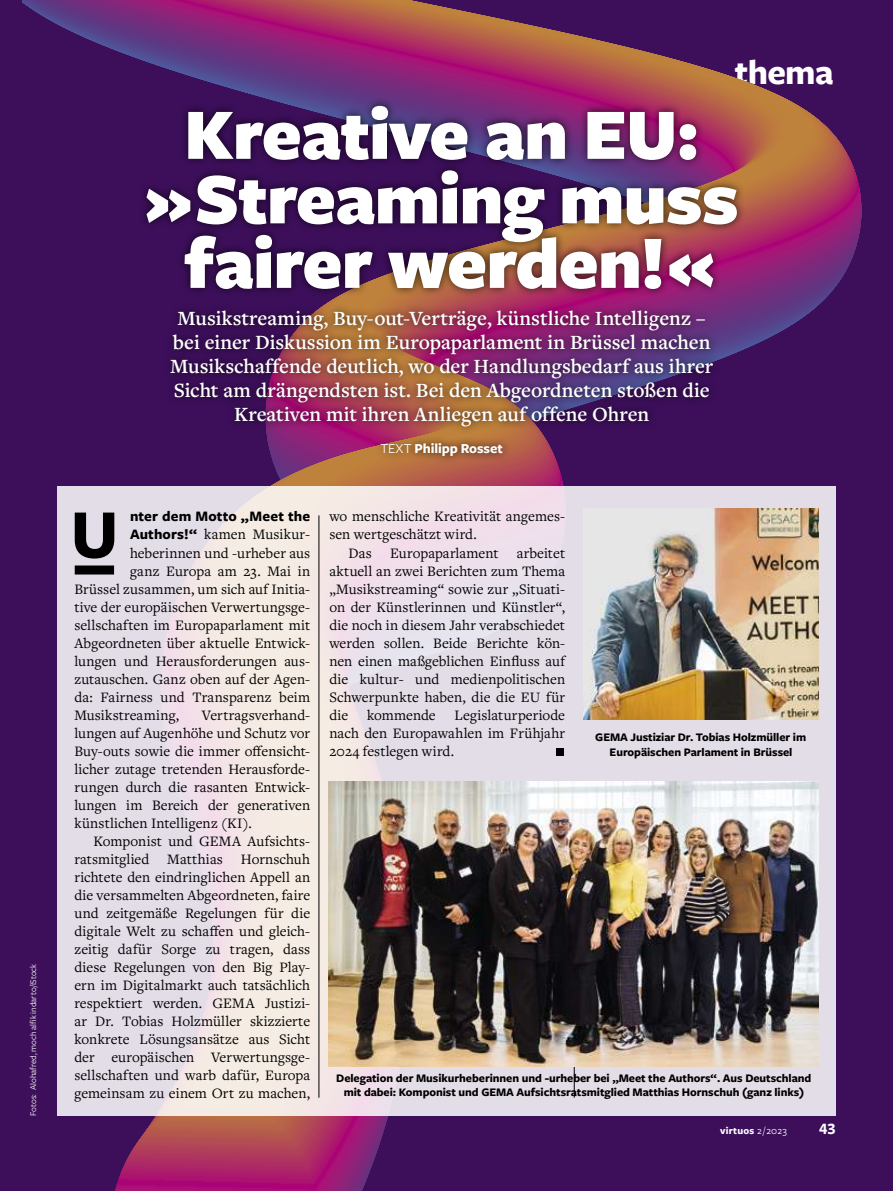
<style>
.page{position:relative;width:893px;height:1191px;background:#3d0f5b}
.page>*{position:absolute;margin:0;border:0;box-sizing:border-box;transform-origin:0 0}
.t1{font:900 75px/64.5px "Freight Sans Pro";letter-spacing:-.015em;color:#fff;text-align:center}
.t2{font:700 71.85px "Freight Sans Pro";color:#000}
.t3{font:700 36px "Freight Sans Pro";letter-spacing:-.02em;color:#fff}
.t4{font:600 21px/24px "Freight Text Pro";color:#fff;text-align:center}
.t5{font:700 16.5px "Freight Sans Pro";color:#fff}
.t6{font:15px/18px "Freight Text Pro";letter-spacing:.005em;color:#000;text-align:justify}
.t7{font:700 15px "Freight Sans Pro";letter-spacing:.01em;color:#000}
.t8{font:700 14.25px "Freight Sans Pro";letter-spacing:-.005em;color:#fff}
.t9{font:700 12px/14.4px "Freight Sans Pro";letter-spacing:-.005em;color:#000;text-align:center}
.t10{font:700 10.5px "Freight Sans Pro";letter-spacing:.02em;color:#fff}
.t11{font:9px "Freight Sans Pro";color:#fff}
.s1{font-weight:400}
.s2{font-family:"Freight Sans Pro";font-weight:700}
</style>
<div class="page">
<svg style="left:22px;top:0;width:840px;height:486px"></svg>
<svg style="left:108px;top:1115px;width:274px;height:76px;background:#9f2f64"></svg>
<div style="left:138px;top:97px;width:608px;height:367px;background:#000;opacity:.75"></div>
<div style="left:57px;top:486px;width:779px;height:629px;background:linear-gradient(to right,#ede3e7,#e3dde7)"></div>
<div style="left:75px;top:565px;width:39px;height:9px;background:#000"></div>
<hr style="left:319px;top:515px;width:1px;height:582px;background:#000">
<hr style="left:574px;top:853px;width:1px;height:244px;background:#000">
<img style="left:329px;top:782px;width:490px;height:284px">
<img style="left:583px;top:508px;width:236px;height:211px">
<div style="left:556px;top:748px;width:8px;height:7px;background:#000"></div>
<p class="t11" style="left:27px;top:1115px;width:154px;rotate:-90deg">Fotos: Alohafred, moch alfik indarto/iStock</p>
<h3 class="t3" style="left:735px;top:47px;width:100px">thema</h3>
<h1 class="t1" style="left:145px;top:99px;width:595px">Kreative an EU:<br>» Streaming muss fairer werden! «</h1>
<p class="t4" style="left:170px;top:306px;width:544px">Musikstreaming, Buy-out-Verträge, künstliche Intelligenz – bei einer Diskussion im Europaparlament in Brüssel machen Musikschaffende deutlich, wo der Handlungsbedarf aus ihrer Sicht am drängendsten ist. Bei den Abgeordneten stoßen die Kreativen mit ihren Anliegen auf offene Ohren</p>
<p class="t8" style="left:381px;top:439px;width:124px"><span class="s1">TEXT</span> Philipp Rosset</p>
<p class="t7" style="left:130px;top:506px;width:182px">nter dem Motto „Meet the</p>
<p class="t6" style="left:130px;top:525px;width:182px"><span class="s2">Authors!“</span> kamen Musikur-</p>
<p class="t6" style="left:130px;top:543px;width:182px">heberinnen und -urheber aus</p>
<p class="t6" style="left:130px;top:561px;width:182px">ganz Europa am 23. Mai in</p>
<p class="t6" style="left:74px;top:579px;width:237px">Brüssel zusammen, um sich auf Initia-</p>
<p class="t6" style="left:74px;top:597px;width:237px">tive der europäischen Verwertungsge-</p>
<p class="t6" style="left:74px;top:615px;width:237px">sellschaften im Europaparlament mit</p>
<p class="t6" style="left:74px;top:633px;width:237px">Abgeordneten über aktuelle Entwick-</p>
<p class="t6" style="left:74px;top:651px;width:237px">lungen und Herausforderungen aus-</p>
<p class="t6" style="left:74px;top:669px;width:237px">zutauschen. Ganz oben auf der Agen-</p>
<p class="t6" style="left:74px;top:687px;width:237px">da: Fairness und Transparenz beim</p>
<p class="t6" style="left:74px;top:705px;width:106px">Musikstreaming,</p>
<h2 class="t2" style="left:70px;top:484px;width:50px">U</h2>
<p class="t6" style="left:74px;top:705px;width:237px;text-indent:127px">Vertragsverhand&shy;lungen auf Augenhöhe und Schutz vor Buy-outs sowie die immer offensicht&shy;licher zutage tretenden Herausforde&shy;rungen durch die rasanten Entwick&shy;lungen im Bereich der generativen künstlichen Intelligenz (KI).</p>
<p class="t6" style="left:74px;top:831px;width:237px;text-indent:19px">Komponist und GEMA Aufsichts&shy;ratsmitglied Matthias Hornschuh richtete den eindringlichen Appell an die versammelten Abgeordneten, faire und zeitgemäße Regelungen für die digitale Welt zu schaffen und gleich&shy;zeitig dafür Sorge zu tragen, dass diese Regelungen von den Big Play&shy;ern im Digitalmarkt auch tatsächlich respektiert werden. GEMA Justizi&shy;ar Dr. Tobias Holzmüller skizzierte konkrete Lösungsansätze aus Sicht der europäischen Verwertungsge&shy;sellschaften und warb dafür, Europa gemeinsam zu einem Ort zu machen,</p>
<p class="t6" style="left:329px;top:507px;width:237px">wo menschliche Kreativität angemes&shy;sen wertgeschätzt wird.</p>
<p class="t6" style="left:329px;top:543px;width:237px;text-indent:19px">Das Europaparlament arbeitet aktuell an zwei Berichten zum Thema „Musikstreaming“ sowie zur „Situati&shy;on der Künstlerinnen und Künstler“, die noch in diesem Jahr verabschiedet werden sollen. Beide Berichte kön&shy;nen einen maßgeblichen Einfluss auf die kultur- und medienpolitischen Schwerpunkte haben, die die EU für die</p>
<p class="t6" style="left:329px;top:705px;width:237px;text-indent:125px">Legislaturperiode nach den Europawahlen im Frühjahr 2024 festlegen wird.</p>
<p class="t6" style="left:367px;top:705px;width:70px">kommende</p>
<p class="t9" style="left:595px;top:729px;width:212px">GEMA Justiziar Dr. Tobias Holzmüller im<br>Europäischen Parlament in Brüssel</p>
<p class="t9" style="left:336px;top:1070px;width:477px">Delegation der Musikurheberinnen und -urheber bei „Meet the Authors“. Aus Deutschland mit dabei: Komponist und GEMA Aufsichtsratsmitglied Matthias Hornschuh (ganz links)</p>
<p class="t10" style="left:720px;top:1123px;width:68px">virtuos <span class="s1">2 / 2023</span></p>
<p class="t5" style="left:819px;top:1117px;width:18px">43</p>
</div>
